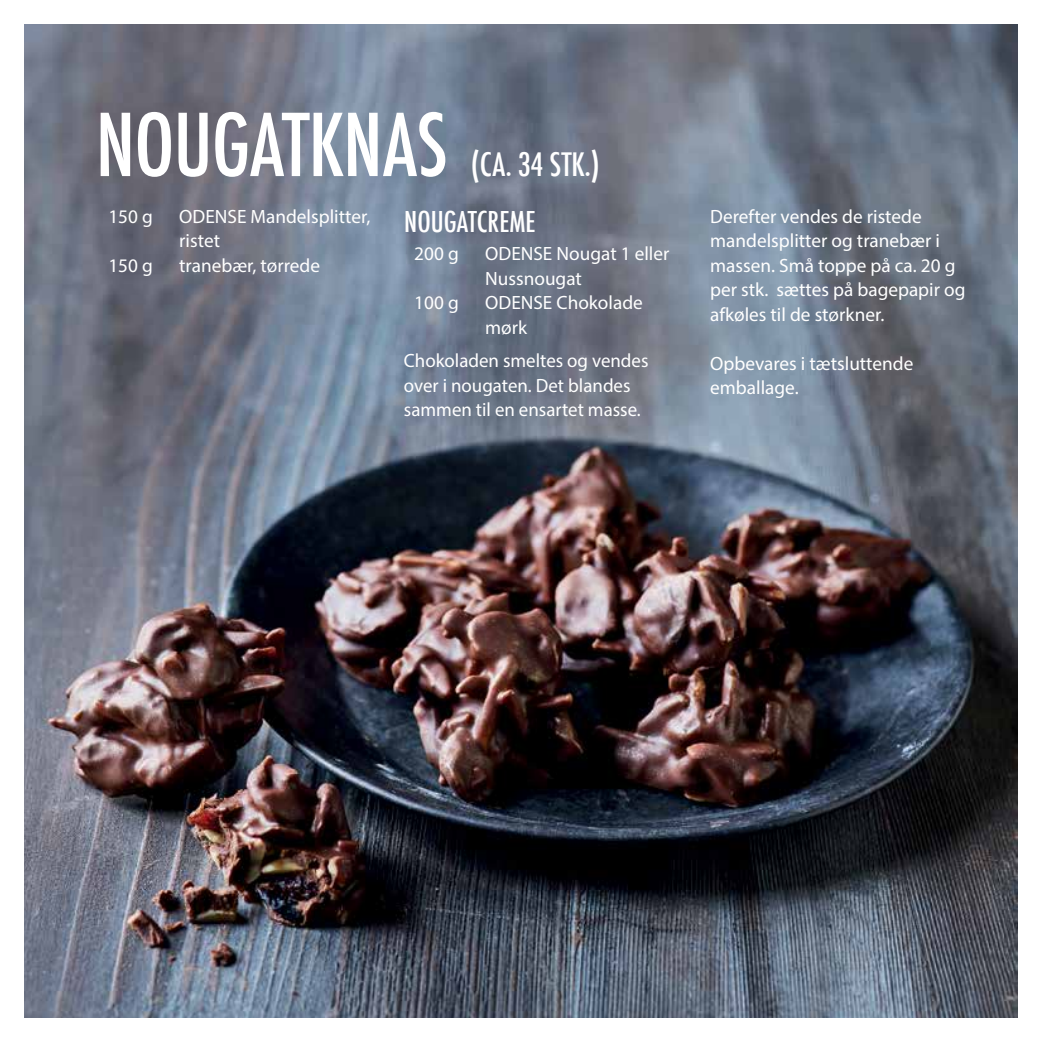
<style>
.page{position:relative;width:1042px;height:1042px;background:#fff}
.page>*{position:absolute;margin:0;border:0;box-sizing:border-box;transform-origin:0 0}
.t1{font:500 condensed 84px "Futura";letter-spacing:-.01em;color:#fff}
.t2{font:500 condensed 31.5px "Futura";letter-spacing:-.005em;color:#fff}
.t3{font:500 condensed 28px "Futura";color:#fff}
.t4{font:19.25px/24.5px "Myriad Pro";color:#fff}
</style>
<div class="page">
<img style="left:25px;top:25px;width:992px;height:992px">
<h1 class="t1" style="left:96px;top:91px;width:353px">NOUGATKNAS</h1>
<h2 class="t2" style="left:471px;top:144px;width:130px">(CA. 34 STK.)</h2>
<p class="t4" style="left:108px;top:204px;width:46px">150 g</p>
<p class="t4" style="left:108px;top:253px;width:46px">150 g</p>
<p class="t4" style="left:179px;top:204px;width:193px">ODENSE Mandelsplitter, ristet<br>tranebær, tørrede</p>
<h3 class="t3" style="left:404px;top:203px;width:133px">NOUGATCREME</h3>
<p class="t4" style="left:414px;top:241px;width:46px">200 g</p>
<p class="t4" style="left:414px;top:290px;width:46px">100 g</p>
<p class="t4" style="left:485px;top:241px;width:186px">ODENSE Nougat 1 eller<br>Nussnougat<br>ODENSE Chokolade mørk</p>
<p class="t4" style="left:404px;top:348px;width:246px">Chokoladen smeltes og vendes over i nougaten. Det blandes sammen til en ensartet masse.</p>
<p class="t4" style="left:710px;top:204px;width:257px">Derefter vendes de ristede mandelsplitter og tranebær i massen. Små toppe på ca. 20 g per stk. sættes på bagepapir og afkøles til de størkner.</p>
<p class="t4" style="left:710px;top:351px;width:205px">Opbevares i tætsluttende emballage.</p>
</div>
